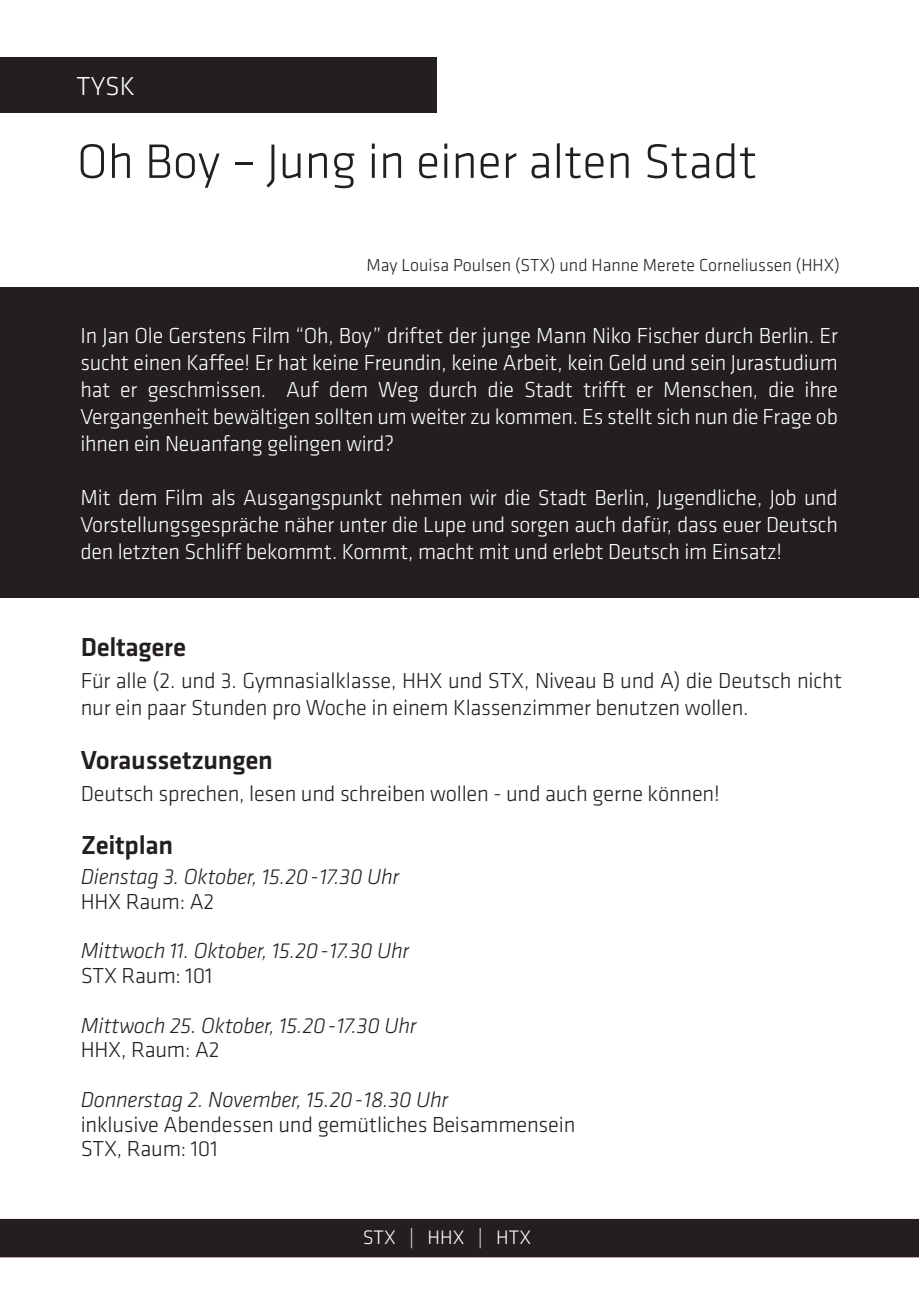
<style>
.page{position:relative;width:919px;height:1314px;background:#fff}
.page>*{position:absolute;margin:0;border:0;box-sizing:border-box;transform-origin:0 0}
.Overskrift{font:300 49.95px "Klavika";color:#231f20}
.Mellemrubrik{font:500 27px "Klavika";letter-spacing:-.01em;color:#231f20}
.Fag{font:300 27px "Klavika";color:#fff}
.Brød{font:300 22.5px/27px "Klavika";letter-spacing:-.01em;color:#fff;text-align:justify}
.Brød-2{font:300 22.5px/27px "Klavika";letter-spacing:-.01em;color:#231f20}
.Brød-3{font:italic 300 22.5px "Klavika";letter-spacing:-.01em;color:#231f20}
.t1{font:300 20.25px "Klavika";color:#fff}
.Brød-4{font:300 18px "Klavika";color:#231f20}
</style>
<div class="page">
<div style="left:0;top:1219px;width:918px;height:38px;background:#231f20"></div>
<div style="left:0;top:287px;width:918px;height:310px;background:#231f20"></div>
<div style="left:0;top:57px;width:436px;height:56px;background:#231f20"></div>
<p class="Fag" style="left:77px;top:72px;width:60px">TYSK</p>
<p class="Overskrift" style="left:77px;top:134px;width:681px">Oh Boy – Jung in einer alten Stadt</p>
<p class="Brød-4" style="left:366px;top:255px;width:475px">May Louisa Poulsen (STX) und Hanne Merete Corneliussen (HHX)</p>
<p class="Brød" style="left:80px;top:323px;width:759px">In Jan Ole Gerstens Film “Oh, Boy” driftet der junge Mann Niko Fischer durch Berlin. Er sucht einen Kaffee! Er hat keine Freundin, keine Arbeit, kein Geld und sein Jurastudium hat er geschmissen. Auf dem Weg durch die Stadt trifft er Menschen, die ihre Vergangenheit bewältigen sollten um weiter zu kommen. Es stellt sich nun die Frage ob ihnen ein Neuanfang gelingen wird?</p>
<p class="Brød" style="left:80px;top:485px;width:759px">Mit dem Film als Ausgangspunkt nehmen wir die Stadt Berlin, Jugendliche, Job und Vorstellungsgespräche näher unter die Lupe und sorgen auch dafür, dass euer Deutsch den letzten Schliff bekommt. Kommt, macht mit und erlebt Deutsch im Einsatz!</p>
<p class="Mellemrubrik" style="left:81px;top:633px;width:107px">Deltagere</p>
<p class="Brød-2" style="left:81px;top:668px;width:762px">Für alle (2. und 3. Gymnasialklasse, HHX und STX, Niveau B und A) die Deutsch nicht nur ein paar Stunden pro Woche in einem Klassenzimmer benutzen wollen.</p>
<p class="Mellemrubrik" style="left:81px;top:745px;width:193px">Voraussetzungen</p>
<p class="Brød-2" style="left:81px;top:780px;width:640px">Deutsch sprechen, lesen und schreiben wollen - und auch gerne können!</p>
<p class="Mellemrubrik" style="left:81px;top:831px;width:94px">Zeitplan</p>
<p class="Brød-3" style="left:81px;top:864px;width:320px">Dienstag 3. Oktober, 15.20-17.30 Uhr</p>
<p class="Brød-2" style="left:81px;top:888px;width:135px">HHX Raum: A2</p>
<p class="Brød-3" style="left:81px;top:939px;width:330px">Mittwoch 11. Oktober, 15.20-17.30 Uhr</p>
<p class="Brød-2" style="left:81px;top:962px;width:133px">STX Raum: 101</p>
<p class="Brød-3" style="left:81px;top:1013px;width:337px">Mittwoch 25. Oktober, 15.20-17.30 Uhr</p>
<p class="Brød-2" style="left:81px;top:1037px;width:140px">HHX, Raum: A2</p>
<p class="Brød-3" style="left:81px;top:1087px;width:369px">Donnerstag 2. November, 15.20-18.30 Uhr</p>
<p class="Brød-2" style="left:81px;top:1111px;width:496px">inklusive Abendessen und gemütliches Beisammensein</p>
<p class="Brød-2" style="left:81px;top:1136px;width:138px">STX, Raum: 101</p>
<p class="t1" style="left:362px;top:1226px;width:170px">STX | HHX | HTX</p>
</div>
